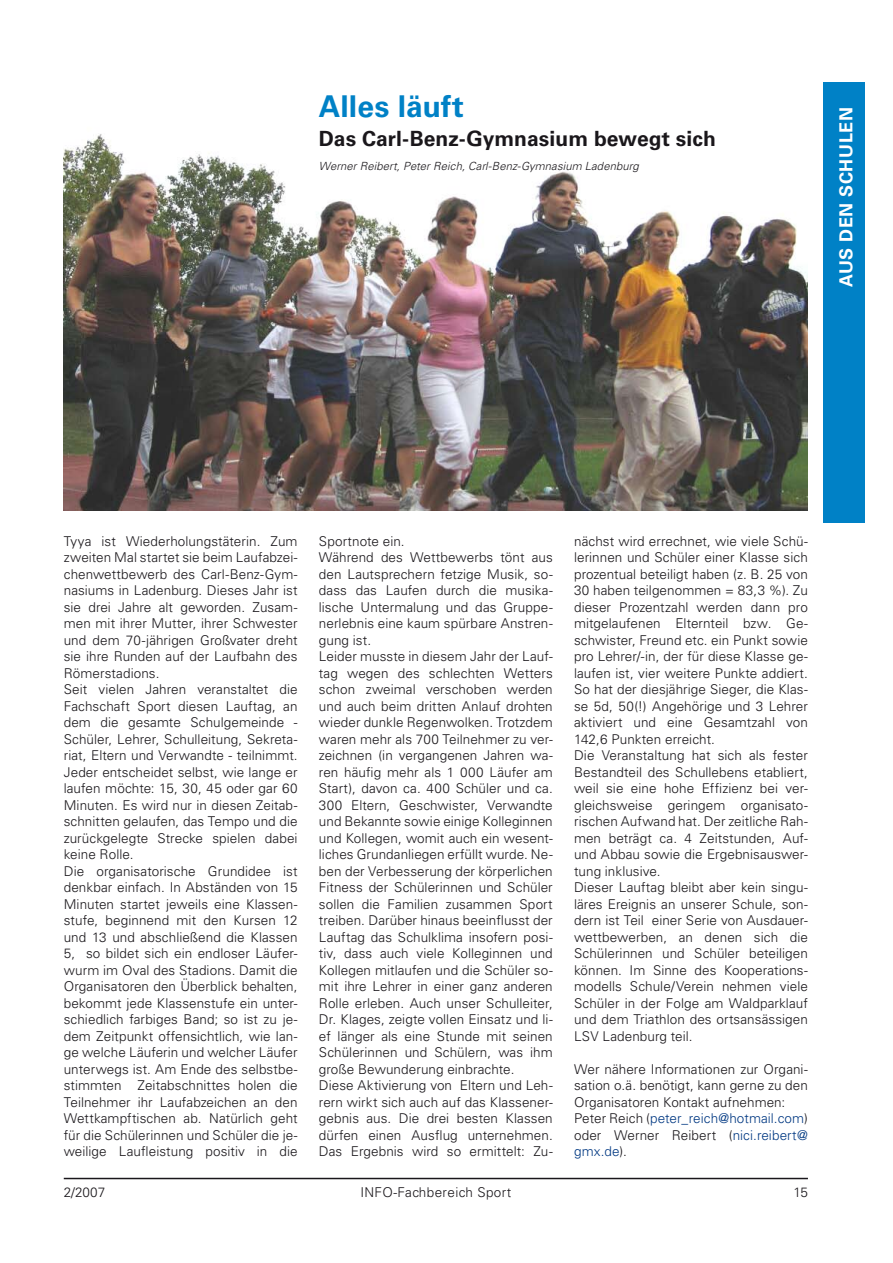
<style>
.page{position:relative;width:893px;height:1263px;background:#fff}
.page>*{position:absolute;margin:0;border:0;box-sizing:border-box;transform-origin:0 0}
.t1{font:700 30px "Univers";letter-spacing:.005em;color:#0081c6}
.t2{font:700 21px "Univers";letter-spacing:.005em;color:#1a171b}
.t3{font:700 18px "Univers LT Std";letter-spacing:.03em;color:#fff}
.t4{font:300 13.5px/16.5px "Univers LT Std";letter-spacing:.005em;color:#1a171b}
.t5{font:300 13.5px "Univers LT Std";letter-spacing:.03em;color:#1a171b}
.t6{font:italic 300 11.25px "Univers LT Std";letter-spacing:.01em;color:#1a171b}
.s1{color:#003882}
</style>
<div class="page">
<hr style="left:64px;top:1178px;width:744px;height:1px;background:#1a171b">
<img style="left:64px;top:134px;width:744px;height:376px">
<div style="left:823px;top:82px;width:41px;height:440px;background:#0081c6"></div>
<h1 class="t1" style="left:319px;top:89px;width:146px">Alles läuft</h1>
<h2 class="t2" style="left:319px;top:126px;width:399px">Das Carl-Benz-Gymnasium bewegt sich</h2>
<p class="t6" style="left:319px;top:159px;width:321px">Werner Reibert, Peter Reich, Carl-Benz-Gymnasium Ladenburg</p>
<h3 class="t3" style="left:835px;top:287px;width:181px;rotate:-90deg">AUS DEN SCHULEN</h3>
<p class="t4" style="left:64px;top:533px;width:235px">Tyya ist Wiederholungstäterin. Zum zweiten Mal startet sie beim Laufabzei&shy;chenwettbewerb des Carl-Benz-Gym&shy;nasiums in Ladenburg. Dieses Jahr ist sie drei Jahre alt geworden. Zusam&shy;men mit ihrer Mutter, ihrer Schwester und dem 70-jährigen Großvater dreht sie ihre Runden auf der Laufbahn des Römerstadions.<br>Seit vielen Jahren veranstaltet die Fachschaft Sport diesen Lauftag, an dem die gesamte Schulgemeinde - Schüler, Lehrer, Schulleitung, Sekreta&shy;riat, Eltern und Verwandte - teilnimmt.<br>Jeder entscheidet selbst, wie lange er laufen möchte: 15, 30, 45 oder gar 60<br>Minuten. Es wird nur in diesen Zeitab&shy;schnitten gelaufen, das Tempo und die zurückgelegte Strecke spielen dabei keine Rolle.<br>Die organisatorische Grundidee ist denkbar einfach. In Abständen von 15<br>Minuten startet jeweils eine Klassen&shy;stufe, beginnend mit den Kursen 12 und 13 und abschließend die Klassen 5, so bildet sich ein endloser Läufer&shy;wurm im Oval des Stadions. Damit die Organisatoren den Überblick behalten, bekommt jede Klassenstufe ein unter&shy;schiedlich farbiges Band; so ist zu je&shy;dem Zeitpunkt offensichtlich, wie lan&shy;ge welche Läuferin und welcher Läufer unterwegs ist. Am Ende des selbstbe&shy;stimmten Zeitabschnittes holen die Teilnehmer ihr Laufabzeichen an den Wettkampftischen ab. Natürlich geht für die Schülerinnen und Schüler die je&shy;weilige Laufleistung positiv in die</p>
<p class="t4" style="left:319px;top:533px;width:235px">Sportnote ein.<br>Während des Wettbewerbs tönt aus den Lautsprechern fetzige Musik, so&shy;dass das Laufen durch die musika&shy;lische Untermalung und das Gruppe&shy;nerlebnis eine kaum spürbare Anstren&shy;gung ist.<br>Leider musste in diesem Jahr der Lauf&shy;tag wegen des schlechten Wetters schon zweimal verschoben werden und auch beim dritten Anlauf drohten wieder dunkle Regenwolken. Trotzdem waren mehr als 700 Teilnehmer zu ver&shy;zeichnen (in vergangenen Jahren wa&shy;ren häufig mehr als 1 000 Läufer am Start), davon ca. 400 Schüler und ca.<br>300 Eltern, Geschwister, Verwandte und Bekannte sowie einige Kolleginnen und Kollegen, womit auch ein wesent&shy;liches Grundanliegen erfüllt wurde. Ne&shy;ben der Verbesserung der körperlichen Fitness der Schülerinnen und Schüler sollen die Familien zusammen Sport treiben. Darüber hinaus beeinflusst der Lauftag das Schulklima insofern posi&shy;tiv, dass auch viele Kolleginnen und Kollegen mitlaufen und die Schüler so&shy;mit ihre Lehrer in einer ganz anderen Rolle erleben. Auch unser Schulleiter, Dr. Klages, zeigte vollen Einsatz und li&shy;ef länger als eine Stunde mit seinen Schülerinnen und Schülern, was ihm große Bewunderung einbrachte.<br>Diese Aktivierung von Eltern und Leh&shy;rern wirkt sich auch auf das Klassener&shy;gebnis aus. Die drei besten Klassen dürfen einen Ausflug unternehmen.<br>Das Ergebnis wird so ermittelt: Zu-</p>
<p class="t4" style="left:574px;top:533px;width:235px">nächst wird errechnet, wie viele Schü&shy;lerinnen und Schüler einer Klasse sich prozentual beteiligt haben (z. B. 25 von 30 haben teilgenommen = 83,3 %). Zu dieser Prozentzahl werden dann pro mitgelaufenen Elternteil bzw. Ge&shy;schwister, Freund etc. ein Punkt sowie pro Lehrer/-in, der für diese Klasse ge&shy;laufen ist, vier weitere Punkte addiert.<br>So hat der diesjährige Sieger, die Klas&shy;se 5d, 50(!) Angehörige und 3 Lehrer aktiviert und eine Gesamtzahl von 142,6 Punkten erreicht.<br>Die Veranstaltung hat sich als fester Bestandteil des Schullebens etabliert, weil sie eine hohe Effizienz bei ver&shy;gleichsweise geringem organisato&shy;rischen Aufwand hat. Der zeitliche Rah&shy;men beträgt ca. 4 Zeitstunden, Auf&shy;und Abbau sowie die Ergebnisauswer&shy;tung inklusive.<br>Dieser Lauftag bleibt aber kein singu&shy;läres Ereignis an unserer Schule, son&shy;dern ist Teil einer Serie von Ausdauer&shy;wettbewerben, an denen sich die Schülerinnen und Schüler beteiligen können. Im Sinne des Kooperations&shy;modells Schule/Verein nehmen viele Schüler in der Folge am Waldparklauf und dem Triathlon des ortsansässigen LSV Ladenburg teil.</p>
<p class="t4" style="left:574px;top:1061px;width:235px">Wer nähere Informationen zur Organi&shy;sation o.ä. benötigt, kann gerne zu den Organisatoren Kontakt aufnehmen:<br>Peter Reich (<span class="s1">peter_reich@hotmail.com</span>) oder Werner Reibert (<span class="s1">nici.reibert@ gmx.de</span>).</p>
<p class="t4" style="left:64px;top:1183px;width:43px">2/2007</p>
<p class="t5" style="left:360px;top:1183px;width:152px">INFO-Fachbereich Sport</p>
<p class="t4" style="left:794px;top:1183px;width:16px">15</p>
</div>
